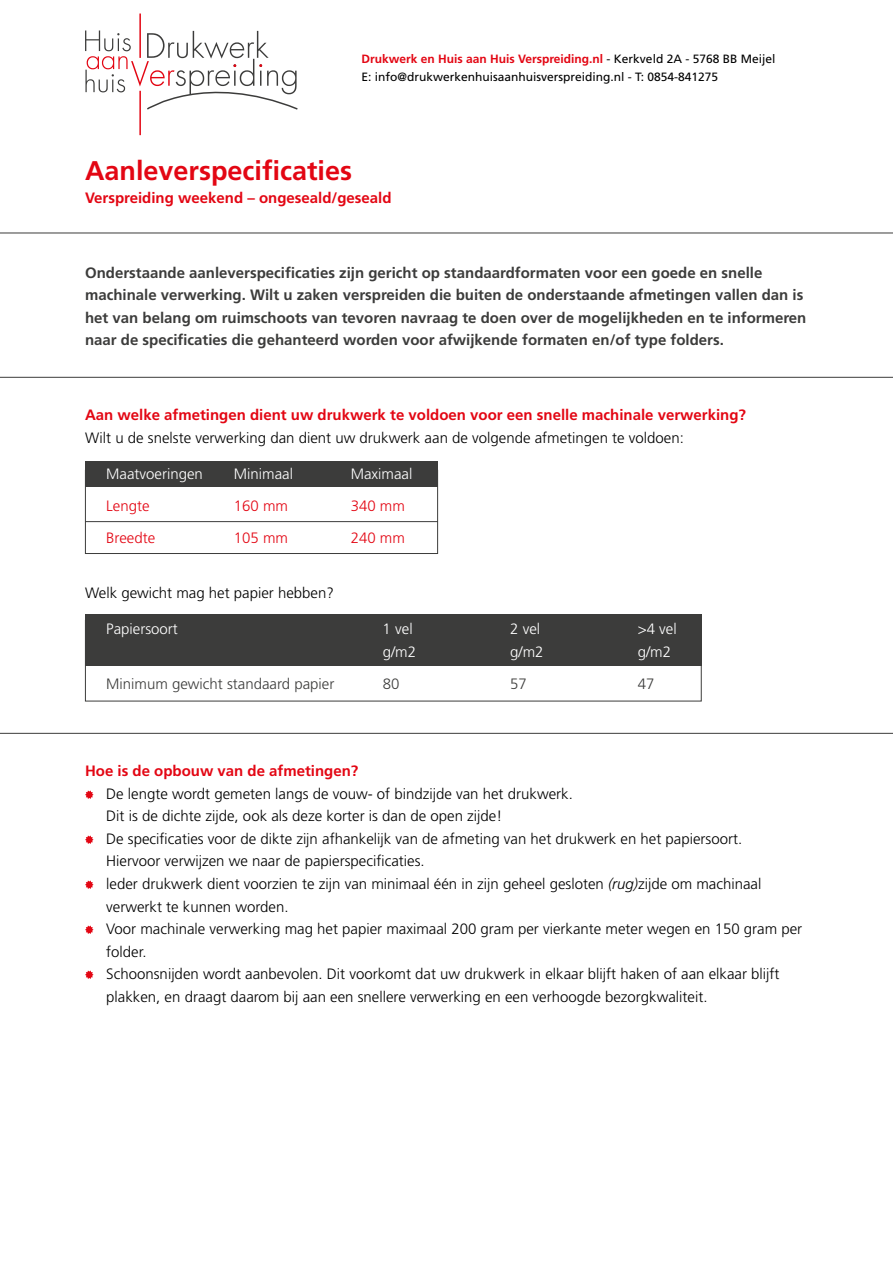
<style>
.page{position:relative;width:893px;height:1263px;background:#fff}
.page>*{position:absolute;margin:0;border:0;box-sizing:border-box;transform-origin:0 0}
.t1{font:700 27px "Frutiger LT Std";color:#e30613}
.t2{font:300 15px/22.5px "Frutiger LT Std";color:#000}
.t3{font:700 15px/22.5px "Frutiger LT Std";color:#3c3c3b}
.t4{font:700 15px "Frutiger LT Std";color:#e30613}
.t5{font:300 15px "Frutiger LT Std";color:#fff}
.t6{font:300 15px "Frutiger LT Std";color:#3c3c3b}
.t7{font:300 15px "Frutiger LT Std";color:#e30613}
.t8{font:12px/18px "Frutiger LT Std";color:#000}
.s1{font-weight:700;color:#e30613}
.s2{font-style:italic}
</style>
<div class="page">
<svg style="left:85px;top:790px;width:9px;height:9px"></svg>
<svg style="left:85px;top:835px;width:9px;height:9px"></svg>
<svg style="left:85px;top:880px;width:9px;height:9px"></svg>
<svg style="left:85px;top:925px;width:9px;height:9px"></svg>
<svg style="left:85px;top:970px;width:9px;height:9px"></svg>
<hr style="left:0;top:733px;width:893px;height:1px;background:#3c3c3b">
<hr style="left:0;top:377px;width:893px;height:1px;background:#3c3c3b">
<hr style="left:0;top:233px;width:893px;height:1px;background:#3c3c3b">
<hr style="left:139px;top:14px;width:2px;height:44px;background:#e30613">
<svg style="left:85px;top:31px;width:213px;height:79px"></svg>
<hr style="left:139px;top:91px;width:2px;height:44px;background:#e30613">
<div style="left:85px;top:461px;width:353px;height:26px;background:#3c3c3b"></div>
<div style="left:85px;top:470px;width:353px;height:84px;border:1px solid #3c3c3b"></div>
<hr style="left:85px;top:521px;width:353px;height:1px;background:#3c3c3b">
<div style="left:85px;top:615px;width:617px;height:51px;background:#3c3c3b"></div>
<div style="left:85px;top:620px;width:617px;height:81px;border:1px solid #3c3c3b"></div>
<p class="t8" style="left:361px;top:50px;width:415px"><span class="s1">Drukwerk en Huis aan Huis Verspreiding.nl</span> - Kerkveld 2A - 5768 BB Meijel<br>E: info@drukwerkenhuisaanhuisverspreiding.nl - T: 0854-841275</p>
<h1 class="t1" style="left:85px;top:155px;width:269px">Aanleverspecificaties</h1>
<p class="t4" style="left:85px;top:189px;width:308px">Verspreiding weekend – ongeseald/geseald</p>
<p class="t3" style="left:85px;top:261px;width:723px">Onderstaande aanleverspecificaties zijn gericht op standaardformaten voor een goede en snelle machinale verwerking. Wilt u zaken verspreiden die buiten de onderstaande afmetingen vallen dan is het van belang om ruimschoots van tevoren navraag te doen over de mogelijkheden en te informeren naar de specificaties die gehanteerd worden voor afwijkende formaten en/of type folders.</p>
<p class="t4" style="left:85px;top:406px;width:663px">Aan welke afmetingen dient uw drukwerk te voldoen voor een snelle machinale verwerking?</p>
<p class="t2" style="left:85px;top:427px;width:600px">Wilt u de snelste verwerking dan dient uw drukwerk aan de volgende afmetingen te voldoen:</p>
<p class="t5" style="left:106px;top:465px;width:98px">Maatvoeringen</p>
<p class="t5" style="left:234px;top:465px;width:61px">Minimaal</p>
<p class="t5" style="left:351px;top:465px;width:63px">Maximaal</p>
<p class="t7" style="left:106px;top:497px;width:45px">Lengte</p>
<p class="t7" style="left:234px;top:497px;width:56px">160 mm</p>
<p class="t7" style="left:351px;top:497px;width:56px">340 mm</p>
<p class="t7" style="left:106px;top:530px;width:50px">Breedte</p>
<p class="t7" style="left:234px;top:530px;width:56px">105 mm</p>
<p class="t7" style="left:351px;top:530px;width:56px">240 mm</p>
<p class="t2" style="left:85px;top:582px;width:250px">Welk gewicht mag het papier hebben?</p>
<p class="t5" style="left:106px;top:620px;width:73px">Papiersoort</p>
<p class="t5" style="left:383px;top:620px;width:31px">1 vel</p>
<p class="t5" style="left:510px;top:620px;width:31px">2 vel</p>
<p class="t5" style="left:638px;top:620px;width:40px">&gt;4 vel</p>
<p class="t5" style="left:383px;top:643px;width:35px">g/m2</p>
<p class="t5" style="left:510px;top:643px;width:35px">g/m2</p>
<p class="t5" style="left:638px;top:643px;width:35px">g/m2</p>
<p class="t6" style="left:106px;top:675px;width:230px">Minimum gewicht standaard papier</p>
<p class="t6" style="left:383px;top:675px;width:18px">80</p>
<p class="t6" style="left:510px;top:675px;width:18px">57</p>
<p class="t6" style="left:638px;top:675px;width:18px">47</p>
<p class="t4" style="left:85px;top:762px;width:275px">Hoe is de opbouw van de afmetingen?</p>
<p class="t2" style="left:106px;top:783px;width:697px">De lengte wordt gemeten langs de vouw- of bindzijde van het drukwerk.<br>Dit is de dichte zijde, ook als deze korter is dan de open zijde!<br>De specificaties voor de dikte zijn afhankelijk van de afmeting van het drukwerk en het papiersoort.<br>Hiervoor verwijzen we naar de papierspecificaties.<br>leder drukwerk dient voorzien te zijn van minimaal één in zijn geheel gesloten <span class="s2">(rug)</span>zijde om machinaal verwerkt te kunnen worden.<br>Voor machinale verwerking mag het papier maximaal 200 gram per vierkante meter wegen en 150 gram per folder.<br>Schoonsnijden wordt aanbevolen. Dit voorkomt dat uw drukwerk in elkaar blijft haken of aan elkaar blijft plakken, en draagt daarom bij aan een snellere verwerking en een verhoogde bezorgkwaliteit.</p>
</div>
